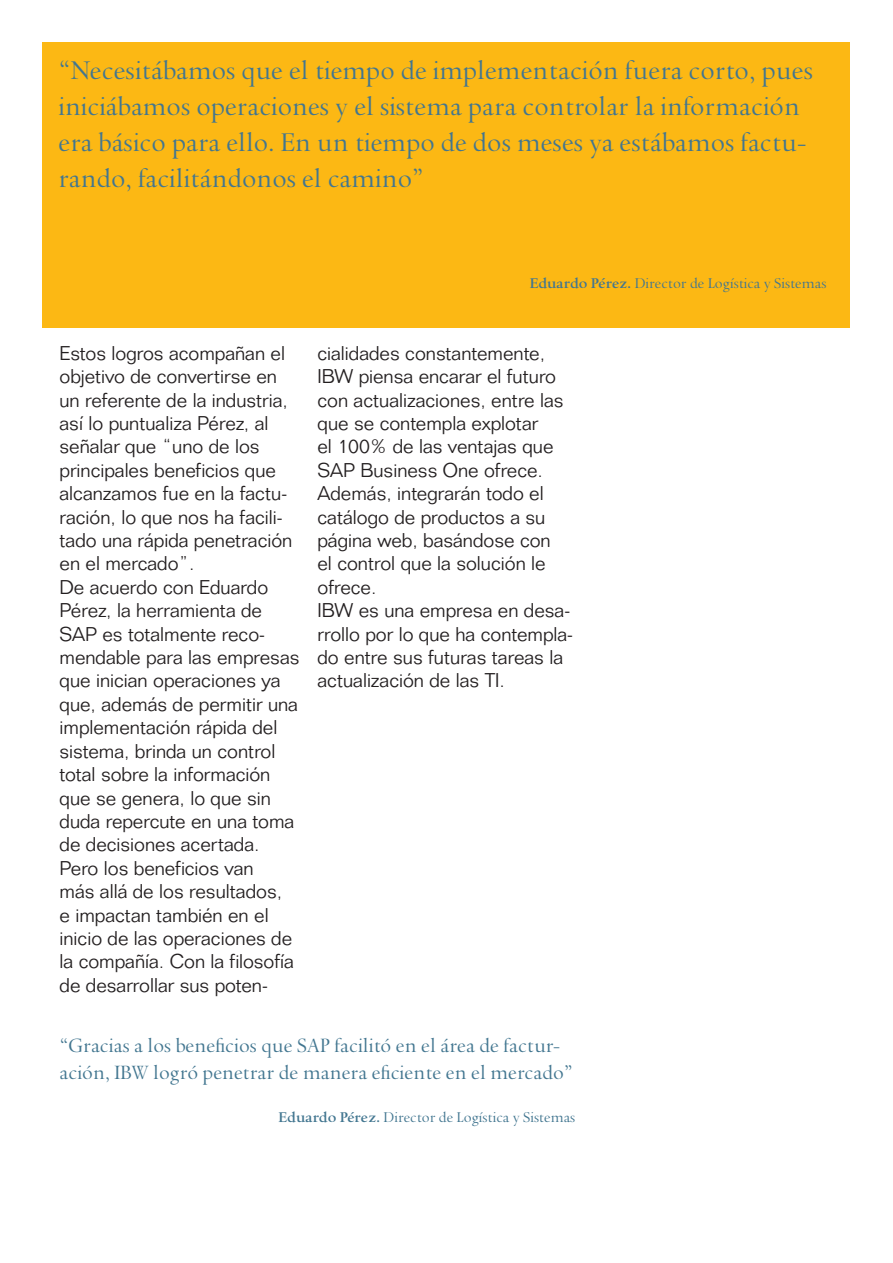
<style>
.page{position:relative;width:893px;height:1263px;background:#fff}
.page>*{position:absolute;margin:0;border:0;box-sizing:border-box;transform-origin:0 0}
.t1{font:30px/36px "SAP Serif 2007";color:#427690}
.t2{font:22.5px/27px "SAP Serif 2007";color:#427690}
.t3{font:300 19.5px/23.4px "SAP Sans 2007";color:#231f20}
.t4{font:16.5px "SAP Serif 2007";color:#427690}
.s1{font-weight:700}
</style>
<div class="page">
<div style="left:43px;top:43px;width:807px;height:285px;background:#fcb814"></div>
<p class="t1" style="left:58px;top:54px;width:756px">“Necesitábamos que el tiempo de implementación fuera corto, pues iniciábamos operaciones y el sistema para controlar la información era básico para ello. En un tiempo de dos meses ya estábamos factu&shy;rando, facilitándonos el camino”</p>
<p class="t4" style="left:530px;top:275px;width:298px"><span class="s1">Eduardo Pérez.</span> Director de Logística y Sistemas</p>
<p class="t3" style="left:60px;top:341px;width:234px">Estos logros acompañan el objetivo de convertirse en un referente de la industria, así lo puntualiza Pérez, al señalar que “uno de los principales beneficios que alcanzamos fue en la factu&shy;ración, lo que nos ha facili&shy;tado una rápida penetración en el mercado”.</p>
<p class="t3" style="left:60px;top:575px;width:242px">De acuerdo con Eduardo<br>Pérez, la herramienta de<br>SAP es totalmente reco&shy;mendable para las empresas que inician operaciones ya que, además de permitir una implementación rápida del sistema, brinda un control total sobre la información que se genera, lo que sin duda repercute en una toma de decisiones acertada.</p>
<p class="t3" style="left:60px;top:856px;width:236px">Pero los beneficios van<br>más allá de los resultados, e impactan también en el inicio de las operaciones de la compañía. Con la filosofía de desarrollar sus poten-</p>
<p class="t3" style="left:317px;top:341px;width:248px">cialidades constantemente,<br>IBW piensa encarar el futuro con actualizaciones, entre las que se contempla explotar<br>el 100% de las ventajas que<br>SAP Business One ofrece.<br>Además, integrarán todo el catálogo de productos a su página web, basándose con el control que la solución le ofrece.</p>
<p class="t3" style="left:317px;top:599px;width:257px">IBW es una empresa en desa&shy;rrollo por lo que ha contempla&shy;do entre sus futuras tareas la actualización de las TI.</p>
<p class="t2" style="left:60px;top:1032px;width:515px">“Gracias a los beneficios que SAP facilitó en el área de factur&shy;ación, IBW logró penetrar de manera eficiente en el mercado”</p>
<p class="t4" style="left:279px;top:1109px;width:298px"><span class="s1">Eduardo Pérez.</span> Director de Logística y Sistemas</p>
</div>
